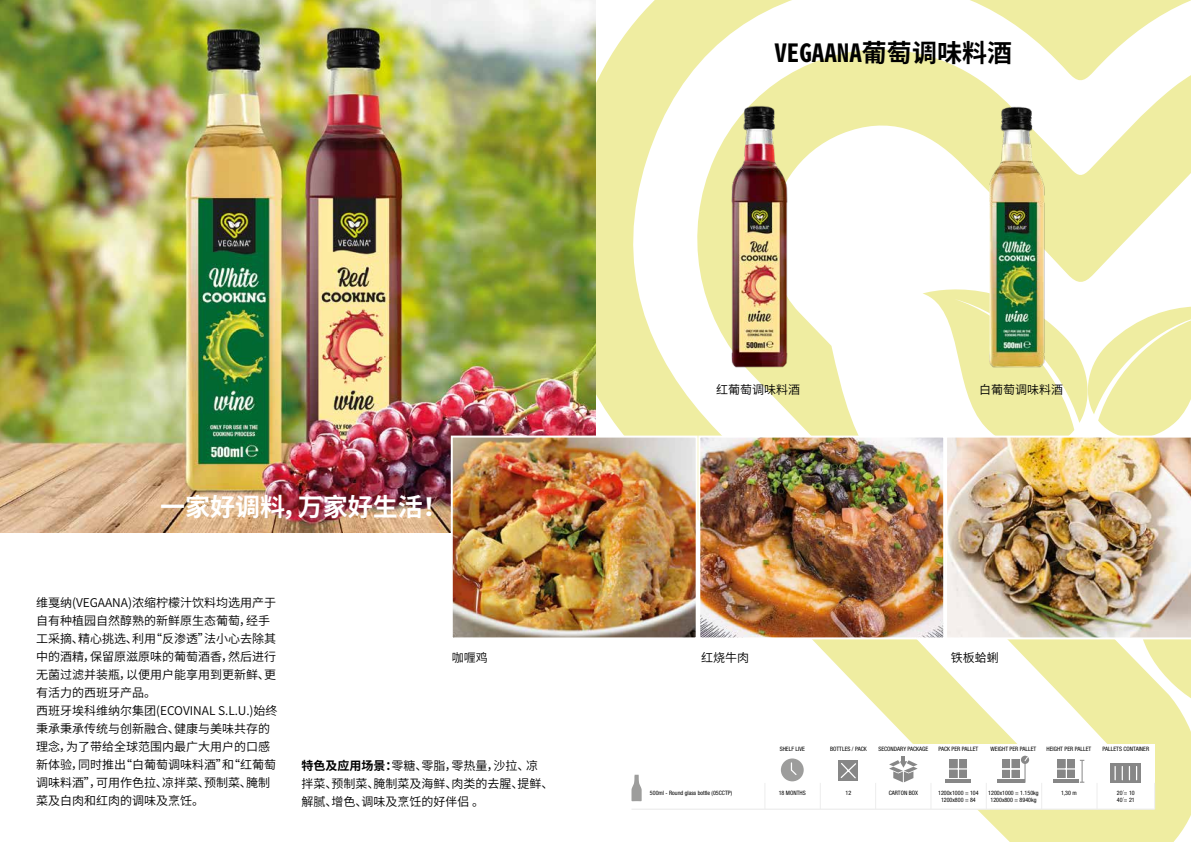
<style>
.page{position:relative;width:1191px;height:842px;background:#fff}
.page>*{position:absolute;margin:0;border:0;box-sizing:border-box;transform-origin:0 0}
.t1{font:700 25px "Noto Sans Mono CJ Ksc";color:#000}
.t2{font:700 25px "Noto Sans Mono CJ Ksc";color:#fff}
.t3{font:600 12px/18px "Noto Sans CJ Ksc";color:#000}
.t4{font:condensed 6px/7.2px "Helvetica Neue LT Std";color:#000;text-align:center}
.s1{font-weight:700}
</style>
<div class="page">
<svg style="left:595px;top:0;width:596px;height:842px"></svg>
<svg style="left:922px;top:269px;width:269px;height:167px"></svg>
<div style="left:626px;top:745px;width:528px;height:64px;background:#fff"></div>
<img style="left:0;top:0;width:595px;height:533px">
<img style="left:945px;top:436px;width:246px;height:203px">
<img style="left:701px;top:439px;width:241px;height:197px">
<div style="left:698px;top:436px;width:247px;height:203px;border:2px solid #fff"></div>
<img style="left:454px;top:439px;width:240px;height:197px">
<div style="left:451px;top:436px;width:246px;height:203px;border:2px solid #fff"></div>
<img style="left:723px;top:105px;width:71px;height:265px">
<img style="left:982px;top:105px;width:72px;height:265px">
<svg style="left:764px;top:783px;width:1px;height:25px"></svg>
<svg style="left:820px;top:783px;width:1px;height:25px"></svg>
<svg style="left:875px;top:783px;width:1px;height:25px"></svg>
<svg style="left:986px;top:783px;width:1px;height:25px"></svg>
<svg style="left:1041px;top:783px;width:1px;height:25px"></svg>
<svg style="left:1154px;top:783px;width:1px;height:26px"></svg>
<div style="left:838px;top:760px;width:20px;height:21px;background:#878787"></div>
<svg style="left:840px;top:763px;width:16px;height:16px"></svg>
<hr style="left:945px;top:779px;width:26px;height:4px;background:#878787">
<svg style="left:949px;top:759px;width:18px;height:19px"></svg>
<div style="left:781px;top:758px;width:22px;height:23px;background:#9d9d9c;border-radius:50%"></div>
<svg style="left:790px;top:762px;width:7px;height:13px"></svg>
<svg style="left:631px;top:775px;width:10px;height:26px"></svg>
<hr style="left:631px;top:808px;width:523px;height:2px;background:#ededed">
<svg style="left:889px;top:756px;width:28px;height:26px"></svg>
<hr style="left:997px;top:779px;width:28px;height:4px;background:#878787">
<svg style="left:1002px;top:756px;width:26px;height:27px"></svg>
<div style="left:1110px;top:763px;width:31px;height:20px;background:#878787"></div>
<svg style="left:1114px;top:766px;width:1px;height:14px"></svg>
<svg style="left:1121px;top:766px;width:1px;height:14px"></svg>
<svg style="left:1128px;top:766px;width:2px;height:14px"></svg>
<svg style="left:1136px;top:766px;width:1px;height:14px"></svg>
<hr style="left:1053px;top:779px;width:26px;height:4px;background:#878787">
<svg style="left:1057px;top:759px;width:27px;height:24px"></svg>
<h1 class="t1" style="left:774px;top:39px;width:239px">VEGAANA葡萄调味料酒</h1>
<h1 class="t2" style="left:160px;top:493px;width:289px">一家好调料，万家好生活！</h1>
<p class="t3" style="left:716px;top:380px;width:85px">红葡萄调味料酒</p>
<p class="t3" style="left:979px;top:380px;width:85px">白葡萄调味料酒</p>
<p class="t3" style="left:36px;top:594px;width:243px">维戛纳(VEGAANA)浓缩柠檬汁饮料均选用产于自有种植园自然醇熟的新鲜原生态葡萄，经手工采摘、精心挑选、利用“反渗透”法小心去除其中的酒精，保留原滋原味的葡萄酒香，然后进行无菌过滤并装瓶，以便用户能享用到更新鲜、更有活力的西班牙产品。<br>西班牙埃科维纳尔集团(ECOVINAL S.L.U.)始终秉承秉承传统与创新融合、健康与美味共存的理念，为了带给全球范围内最广大用户的口感新体验，同时推出“白葡萄调味料酒”和“红葡萄调味料酒”，可用作色拉、凉拌菜、预制菜、腌制菜及白肉和红肉的调味及烹饪。</p>
<p class="t3" style="left:452px;top:649px;width:37px">咖喱鸡</p>
<p class="t3" style="left:701px;top:649px;width:49px">红烧牛肉</p>
<p class="t3" style="left:951px;top:649px;width:49px">铁板蛤蜊</p>
<p class="t3" style="left:301px;top:757px;width:253px"><span class="s1">特色及应用场景：</span>零糖、零脂，零热量，沙拉、凉<br>拌菜、预制菜、腌制菜及海鲜、肉类的去腥、提鲜、解腻、增色、调味及烹饪的好伴侣 。</p>
<p class="t4" style="left:779px;top:746px;width:27px">SHELF LIVE</p>
<p class="t4" style="left:938px;top:746px;width:41px">PACK PER PALLET</p>
<p class="t4" style="left:990px;top:746px;width:47px">WEIGHT PER PALLET</p>
<p class="t4" style="left:1046px;top:746px;width:46px">HEIGHT PER PALLET</p>
<p class="t4" style="left:1102px;top:746px;width:48px">PALLETS CONTAINER</p>
<p class="t4" style="left:830px;top:746px;width:38px">BOTTLES / PACK</p>
<p class="t4" style="left:878px;top:746px;width:51px">SECONDARY PACKAGE</p>
<p class="t4" style="left:650px;top:789px;width:84px">500ml - Round glass bottle (05CCTP)</p>
<p class="t4" style="left:778px;top:789px;width:29px">18 MONTHS</p>
<p class="t4" style="left:988px;top:789px;width:52px">1200x1000 = 1.150kg<br>1200x800 = 8940kg</p>
<p class="t4" style="left:1117px;top:789px;width:19px;text-align:left">20´= 10<br>40´= 21</p>
<p class="t4" style="left:845px;top:789px;width:7px">12</p>
<p class="t4" style="left:888px;top:789px;width:31px">CARTON BOX</p>
<p class="t4" style="left:938px;top:789px;width:42px">1200x1000 = 104<br>1200x800 = 84</p>
<p class="t4" style="left:1061px;top:789px;width:17px">1,30 m</p>
</div>
